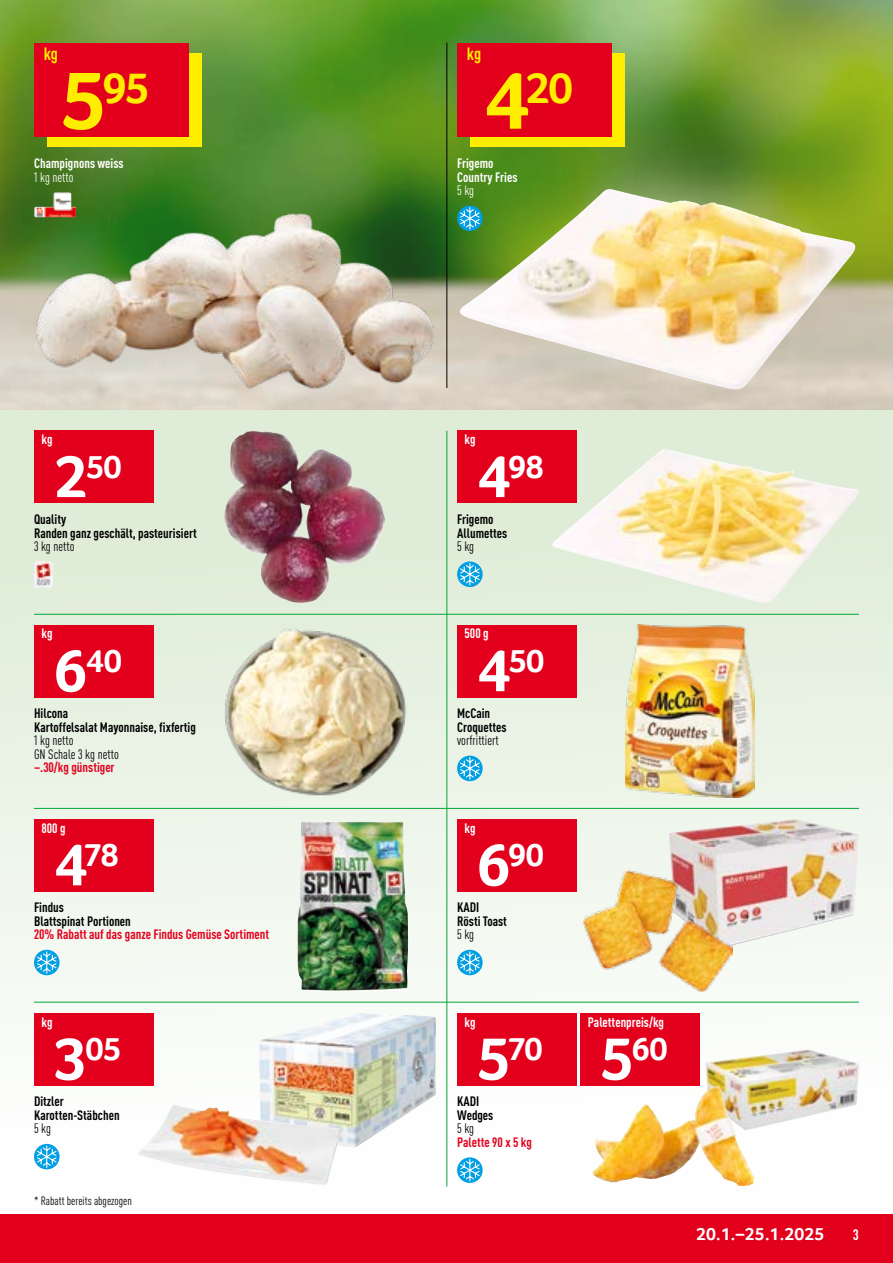
<style>
.page{position:relative;width:893px;height:1263px;background:#fff}
.page>*{position:absolute;margin:0;border:0;box-sizing:border-box;transform-origin:0 0}
.Preis_HOT{font:700 44.55px "Transgourmet";color:#ffed00}
.Preis_weiss{font:700 33.3px "Transgourmet";letter-spacing:-.025em;color:#fff}
.t1{font:700 18px "Transgourmet";letter-spacing:.01em;color:#fff}
.Unit_HOT{font:700 condensed 17.55px "DINOT";color:#ffed00}
.t2{font:700 condensed 15px "DINOT";color:#fff}
.t3{font:700 condensed 13.5px/13.5px "DINOT";color:#000}
.Unit_weiss{font:700 condensed 13.5px/13.5px "DINOT";color:#fff}
.t4{font:700 condensed 13.5px "DINOT";color:#e3001d}
.t5{font:condensed 13.5px "DINOT";color:#000}
.t6{font:condensed 13.5px "DINOT";color:#fff}
.t7{font:condensed 12px "DINOT";color:#000}
.s1{font-size:84px}
.s2{font-size:61.5px}
</style>
<div class="page">
<div style="left:0;top:1214px;width:893px;height:49px;background:#e3001d"></div>
<div style="left:0;top:409px;width:893px;height:805px;background:linear-gradient(to bottom,#daead3,#fffcfd)"></div>
<img style="left:0;top:0;width:893px;height:409px">
<hr style="left:34px;top:614px;width:825px;height:1px;background:#05a535">
<hr style="left:446px;top:431px;width:1px;height:755px;background:#05a535">
<hr style="left:34px;top:808px;width:825px;height:1px;background:#05a535">
<hr style="left:34px;top:1002px;width:825px;height:1px;background:#05a535">
<hr style="left:446px;top:43px;width:1px;height:345px;background:#000">
<img style="left:34px;top:210px;width:402px;height:181px">
<img style="left:458px;top:189px;width:397px;height:201px">
<img style="left:224px;top:431px;width:161px;height:172px">
<img style="left:552px;top:449px;width:307px;height:155px">
<img style="left:298px;top:822px;width:110px;height:168px">
<img style="left:669px;top:819px;width:190px;height:129px">
<img style="left:221px;top:625px;width:187px;height:173px">
<img style="left:626px;top:625px;width:128px;height:173px">
<img style="left:259px;top:1013px;width:177px;height:135px">
<img style="left:138px;top:1104px;width:203px;height:81px">
<img style="left:706px;top:1049px;width:153px;height:81px">
<div style="left:47px;top:53px;width:155px;height:94px;background:#ffed00"></div>
<div style="left:34px;top:43px;width:155px;height:93px;background:#e3001d"></div>
<img style="left:34px;top:192px;width:42px;height:25px">
<div style="left:470px;top:53px;width:155px;height:94px;background:#ffed00"></div>
<div style="left:457px;top:43px;width:155px;height:93px;background:#e3001d"></div>
<svg style="left:457px;top:206px;width:26px;height:25px"></svg>
<svg style="left:459px;top:206px;width:22px;height:24px"></svg>
<div style="left:34px;top:431px;width:119px;height:72px;background:#e3001d"></div>
<img style="left:34px;top:561px;width:18px;height:26px">
<div style="left:457px;top:431px;width:119px;height:72px;background:#e3001d"></div>
<svg style="left:457px;top:561px;width:26px;height:26px"></svg>
<svg style="left:459px;top:562px;width:22px;height:24px"></svg>
<div style="left:34px;top:819px;width:119px;height:72px;background:#e3001d"></div>
<svg style="left:34px;top:950px;width:26px;height:25px"></svg>
<svg style="left:36px;top:951px;width:22px;height:23px"></svg>
<div style="left:457px;top:819px;width:119px;height:72px;background:#e3001d"></div>
<svg style="left:457px;top:950px;width:26px;height:25px"></svg>
<svg style="left:459px;top:951px;width:22px;height:23px"></svg>
<div style="left:34px;top:625px;width:119px;height:72px;background:#e3001d"></div>
<div style="left:457px;top:625px;width:119px;height:72px;background:#e3001d"></div>
<svg style="left:457px;top:756px;width:26px;height:25px"></svg>
<svg style="left:459px;top:756px;width:22px;height:24px"></svg>
<div style="left:34px;top:1013px;width:119px;height:72px;background:#e3001d"></div>
<svg style="left:34px;top:1144px;width:26px;height:25px"></svg>
<svg style="left:36px;top:1145px;width:22px;height:23px"></svg>
<div style="left:457px;top:1013px;width:119px;height:72px;background:#e3001d"></div>
<div style="left:580px;top:1013px;width:119px;height:72px;background:#e3001d"></div>
<svg style="left:457px;top:1157px;width:26px;height:26px"></svg>
<svg style="left:459px;top:1158px;width:22px;height:24px"></svg>
<img style="left:584px;top:870px;width:148px;height:122px">
<img style="left:592px;top:1086px;width:123px;height:97px">
<p class="Unit_HOT" style="left:44px;top:43px;width:16px">kg</p>
<p class="Unit_HOT" style="left:467px;top:43px;width:16px">kg</p>
<p class="Preis_HOT" style="left:61px;top:62px;width:90px"><span class="s1">5</span>95</p>
<p class="Preis_HOT" style="left:484px;top:62px;width:91px"><span class="s1">4</span>20</p>
<p class="Unit_weiss" style="left:34px;top:156px;width:91px">Champignons weiss</p>
<p class="t6" style="left:34px;top:169px;width:41px">1 kg netto</p>
<p class="Unit_weiss" style="left:457px;top:156px;width:62px">Frigemo<br>Country Fries</p>
<p class="t6" style="left:457px;top:182px;width:19px">5 kg</p>
<p class="Unit_weiss" style="left:41px;top:433px;width:13px">kg</p>
<p class="Unit_weiss" style="left:465px;top:433px;width:13px">kg</p>
<p class="Preis_weiss" style="left:54px;top:447px;width:69px"><span class="s2">2</span>50</p>
<p class="Preis_weiss" style="left:477px;top:447px;width:69px"><span class="s2">4</span>98</p>
<p class="t3" style="left:34px;top:512px;width:164px">Quality<br>Randen ganz geschält, pasteurisiert</p>
<p class="t5" style="left:34px;top:538px;width:42px">3 kg netto</p>
<p class="t3" style="left:457px;top:512px;width:52px">Frigemo<br>Allumettes</p>
<p class="t5" style="left:457px;top:538px;width:19px">5 kg</p>
<p class="Unit_weiss" style="left:41px;top:627px;width:13px">kg</p>
<p class="Unit_weiss" style="left:465px;top:627px;width:26px">500 g</p>
<p class="Preis_weiss" style="left:54px;top:641px;width:70px"><span class="s2">6</span>40</p>
<p class="Preis_weiss" style="left:477px;top:641px;width:69px"><span class="s2">4</span>50</p>
<p class="t3" style="left:34px;top:706px;width:163px">Hilcona<br>Kartoffelsalat Mayonnaise, fixfertig</p>
<p class="t5" style="left:34px;top:732px;width:41px">1 kg netto</p>
<p class="t5" style="left:34px;top:746px;width:86px">GN Schale 3 kg netto</p>
<p class="t4" style="left:34px;top:759px;width:82px">–.30/kg günstiger</p>
<p class="t3" style="left:457px;top:706px;width:51px">McCain<br>Croquettes</p>
<p class="t5" style="left:457px;top:732px;width:43px">vorfrittiert</p>
<p class="Unit_weiss" style="left:41px;top:821px;width:26px">800 g</p>
<p class="Unit_weiss" style="left:465px;top:821px;width:13px">kg</p>
<p class="Preis_weiss" style="left:54px;top:835px;width:67px"><span class="s2">4</span>78</p>
<p class="Preis_weiss" style="left:477px;top:835px;width:69px"><span class="s2">6</span>90</p>
<p class="t3" style="left:34px;top:900px;width:98px">Findus<br>Blattspinat Portionen</p>
<p class="t4" style="left:34px;top:926px;width:237px">20% Rabatt auf das ganze Findus Gemüse Sortiment</p>
<p class="t3" style="left:457px;top:900px;width:51px">KADI<br>Rösti Toast</p>
<p class="t5" style="left:457px;top:927px;width:19px">5 kg</p>
<p class="Unit_weiss" style="left:41px;top:1015px;width:13px">kg</p>
<p class="Unit_weiss" style="left:465px;top:1015px;width:13px">kg</p>
<p class="Unit_weiss" style="left:588px;top:1015px;width:78px">Palettenpreis/kg</p>
<p class="Preis_weiss" style="left:54px;top:1029px;width:69px"><span class="s2">3</span>05</p>
<p class="Preis_weiss" style="left:477px;top:1029px;width:67px"><span class="s2">5</span>70</p>
<p class="Preis_weiss" style="left:600px;top:1029px;width:69px"><span class="s2">5</span>60</p>
<p class="t3" style="left:34px;top:1095px;width:87px">Ditzler<br>Karotten-Stäbchen</p>
<p class="t5" style="left:34px;top:1121px;width:19px">5 kg</p>
<p class="t3" style="left:457px;top:1095px;width:38px">KADI<br>Wedges</p>
<p class="t5" style="left:457px;top:1121px;width:19px">5 kg</p>
<p class="t4" style="left:457px;top:1134px;width:76px">Palette 90 x 5 kg</p>
<p class="t7" style="left:34px;top:1194px;width:99px">* Rabatt bereits abgezogen</p>
<p class="t1" style="left:696px;top:1224px;width:130px">20.1.–25.1.2025</p>
<p class="t2" style="left:853px;top:1226px;width:8px">3</p>
</div>
